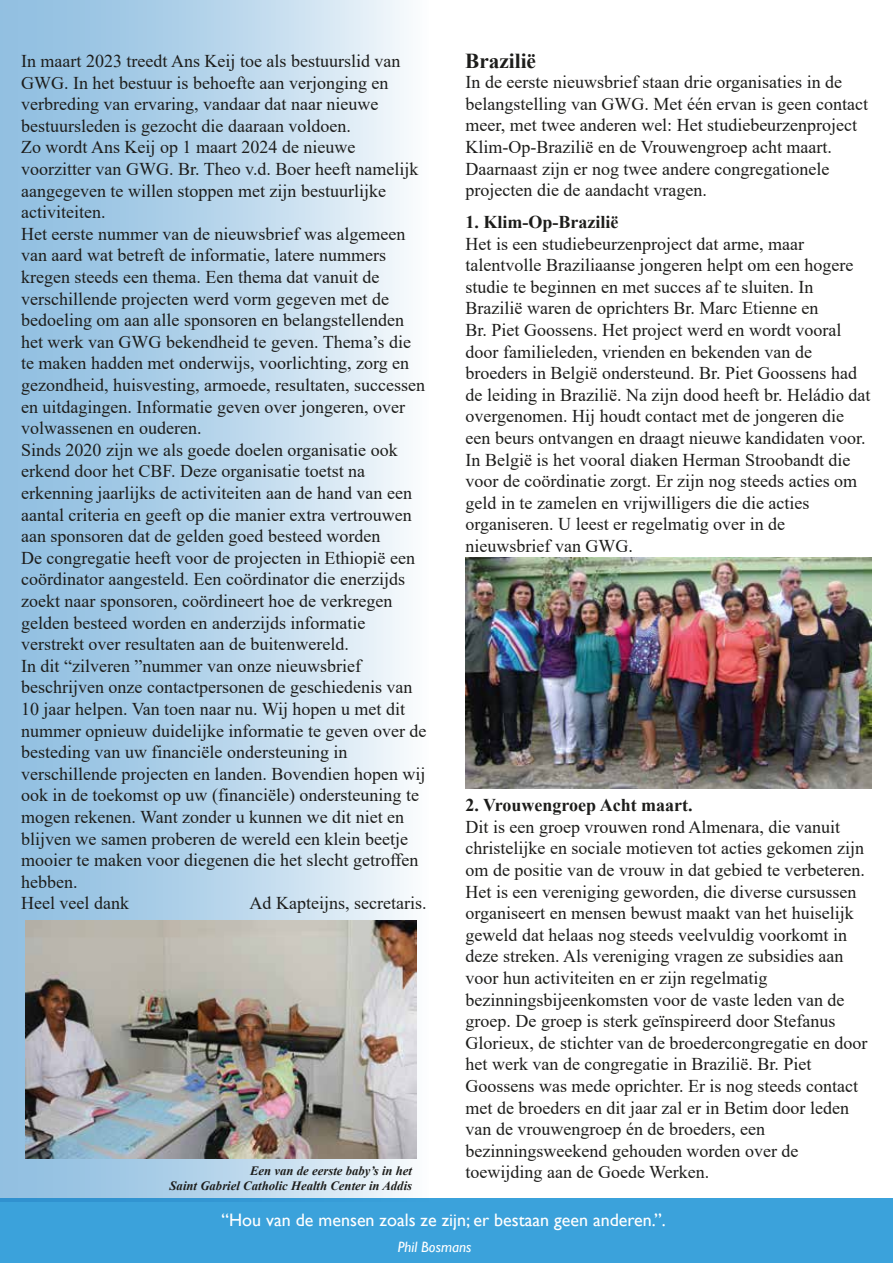
<style>
.page{position:relative;width:893px;height:1263px;background:#fff}
.page>*{position:absolute;margin:0;border:0;box-sizing:border-box;transform-origin:0 0}
.t1{font:700 21.3px "Times New Roman";color:#1d1d1b}
.t2{font:18px/21.6px "Times New Roman";color:#1d1d1b}
.t3{font:18px "Gill Sans";color:#fff}
.t4{font:700 18px "Times New Roman";color:#1d1d1b}
.t5{font:italic 15px "Gill Sans";color:#fff}
.t6{font:italic 700 12.75px/15.3px "Times New Roman";color:#1d1d1b;text-align:right}
</style>
<div class="page">
<div style="left:0;top:1199px;width:893px;height:64px;background:#3ba2db"></div>
<div style="left:0;top:0;width:428px;height:1201px;background:linear-gradient(to right,#85b8de,#f1f7fb)"></div>
<img style="left:466px;top:558px;width:406px;height:230px">
<img style="left:26px;top:920px;width:391px;height:239px">
<p class="t2" style="left:21px;top:50px;width:407px">In maart 2023 treedt Ans Keij toe als bestuurslid van GWG. In het bestuur is behoefte aan verjonging en verbreding van ervaring, vandaar dat naar nieuwe bestuursleden is gezocht die daaraan voldoen.<br>Zo wordt Ans Keij op 1 maart 2024 de nieuwe voorzitter van GWG. Br. Theo v.d. Boer heeft namelijk aangegeven te willen stoppen met zijn bestuurlijke activiteiten.<br>Het eerste nummer van de nieuwsbrief was algemeen van aard wat betreft de informatie, latere nummers kregen steeds een thema. Een thema dat vanuit de verschillende projecten werd vorm gegeven met de bedoeling om aan alle sponsoren en belangstellenden het werk van GWG bekendheid te geven. Thema’s die te maken hadden met onderwijs, voorlichting, zorg en gezondheid, huisvesting, armoede, resultaten, successen en uitdagingen. Informatie geven over jongeren, over volwassenen en ouderen.<br>Sinds 2020 zijn we als goede doelen organisatie ook erkend door het CBF. Deze organisatie toetst na erkenning jaarlijks de activiteiten aan de hand van een aantal criteria en geeft op die manier extra vertrouwen aan sponsoren dat de gelden goed besteed worden<br>De congregatie heeft voor de projecten in Ethiopië een coördinator aangesteld. Een coördinator die enerzijds zoekt naar sponsoren, coördineert hoe de verkregen gelden besteed worden en anderzijds informatie verstrekt over resultaten aan de buitenwereld.<br>In dit “zilveren ”nummer van onze nieuwsbrief beschrijven onze contactpersonen de geschiedenis van 10 jaar helpen. Van toen naar nu. Wij hopen u met dit nummer opnieuw duidelijke informatie te geven over de besteding van uw financiële ondersteuning in verschillende projecten en landen. Bovendien hopen wij ook in de toekomst op uw (financiële) ondersteuning te mogen rekenen. Want zonder u kunnen we dit niet en blijven we samen proberen de wereld een klein beetje mooier te maken voor diegenen die het slecht getroffen hebben.<br>Heel veel dank</p>
<p class="t2" style="left:250px;top:892px;width:178px">Ad Kapteijns, secretaris.</p>
<p class="t6" style="left:170px;top:1162px;width:244px">Een van de eerste baby’s in het<br>Saint Gabriel Catholic Health Center in Addis</p>
<p class="t1" style="left:465px;top:45px;width:72px">Brazilië</p>
<p class="t2" style="left:466px;top:71px;width:404px">In de eerste nieuwsbrief staan drie organisaties in de belangstelling van GWG. Met één ervan is geen contact meer, met twee anderen wel: Het studiebeurzenproject Klim-Op-Brazilië en de Vrouwengroep acht maart.<br>Daarnaast zijn er nog twee andere congregationele projecten die de aandacht vragen.</p>
<p class="t4" style="left:466px;top:209px;width:154px">1. Klim-Op-Brazilië</p>
<p class="t2" style="left:466px;top:232px;width:406px">Het is een studiebeurzenproject dat arme, maar talentvolle Braziliaanse jongeren helpt om een hogere studie te beginnen en met succes af te sluiten. In Brazilië waren de oprichters Br. Marc Etienne en<br>Br. Piet Goossens. Het project werd en wordt vooral door familieleden, vrienden en bekenden van de broeders in België ondersteund. Br. Piet Goossens had de leiding in Brazilië. Na zijn dood heeft br. Heládio dat overgenomen. Hij houdt contact met de jongeren die een beurs ontvangen en draagt nieuwe kandidaten voor.<br>In België is het vooral diaken Herman Stroobandt die voor de coördinatie zorgt. Er zijn nog steeds acties om geld in te zamelen en vrijwilligers die die acties organiseren. U leest er regelmatig over in de nieuwsbrief van GWG.</p>
<p class="t4" style="left:466px;top:792px;width:229px">2. Vrouwengroep Acht maart.</p>
<p class="t2" style="left:466px;top:815px;width:403px">Dit is een groep vrouwen rond Almenara, die vanuit christelijke en sociale motieven tot acties gekomen zijn om de positie van de vrouw in dat gebied te verbeteren.<br>Het is een vereniging geworden, die diverse cursussen organiseert en mensen bewust maakt van het huiselijk geweld dat helaas nog steeds veelvuldig voorkomt in deze streken. Als vereniging vragen ze subsidies aan voor hun activiteiten en er zijn regelmatig bezinningsbijeenkomsten voor de vaste leden van de groep. De groep is sterk geïnspireerd door Stefanus Glorieux, de stichter van de broedercongregatie en door het werk van de congregatie in Brazilië. Br. Piet Goossens was mede oprichter. Er is nog steeds contact met de broeders en dit jaar zal er in Betim door leden van de vrouwengroep én de broeders, een bezinningsweekend gehouden worden over de toewijding aan de Goede Werken.</p>
<p class="t3" style="left:221px;top:1209px;width:446px">“Hou van de mensen zoals ze zijn; er bestaan geen anderen.”.</p>
<p class="t5" style="left:398px;top:1238px;width:75px">Phil Bosmans</p>
</div>
